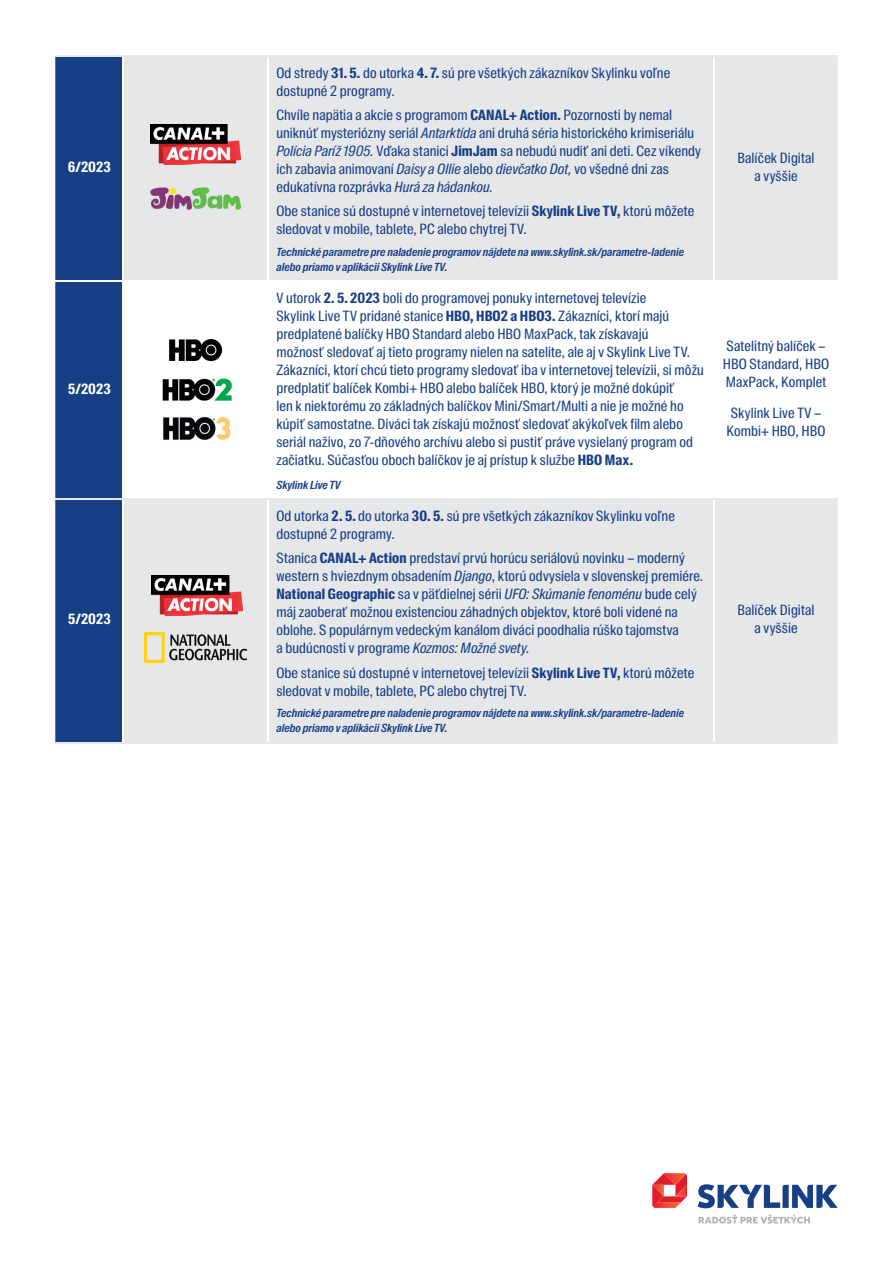
<style>
.page{position:relative;width:893px;height:1263px;background:#fff}
.page>*{position:absolute;margin:0;border:0;box-sizing:border-box;transform-origin:0 0}
.t1{font:14.25px/18px "Suisse Intl Cond";letter-spacing:.005em;color:#173f85}
.t2{font:700 14.25px "Suisse Intl Cond";letter-spacing:.005em;color:#fff}
.t3{font:italic 600 11.25px/15px "Suisse Intl Cond";letter-spacing:.005em;color:#173f85}
.s1{font-weight:700}
.s2{font-style:italic}
</style>
<div class="page">
<div style="left:55px;top:57px;width:67px;height:685px;background:#173f85"></div>
<svg style="left:124px;top:57px;width:714px;height:685px;fill:#e6e7e9"></svg>
<hr style="left:267px;top:57px;width:2px;height:224px;background:#fff">
<hr style="left:714px;top:57px;width:1px;height:224px;background:#fff">
<hr style="left:267px;top:282px;width:2px;height:216px;background:#fff">
<hr style="left:714px;top:282px;width:1px;height:216px;background:#fff">
<hr style="left:267px;top:500px;width:2px;height:242px;background:#fff">
<hr style="left:714px;top:500px;width:1px;height:242px;background:#fff">
<hr style="left:55px;top:281px;width:68px;height:1px;background:#fff">
<hr style="left:123px;top:281px;width:145px;height:1px;background:#fff">
<hr style="left:268px;top:281px;width:446px;height:1px;background:#fff">
<hr style="left:714px;top:281px;width:124px;height:1px;background:#fff">
<hr style="left:55px;top:742px;width:68px;height:1px;background:#e6e7e9">
<hr style="left:123px;top:742px;width:145px;height:1px;background:#e6e7e9">
<hr style="left:268px;top:742px;width:446px;height:1px;background:#e6e7e9">
<hr style="left:714px;top:742px;width:124px;height:1px;background:#e6e7e9">
<hr style="left:55px;top:498px;width:68px;height:2px;background:#e6e7e9">
<hr style="left:123px;top:498px;width:145px;height:2px;background:#e6e7e9">
<hr style="left:268px;top:498px;width:446px;height:2px;background:#e6e7e9">
<hr style="left:714px;top:498px;width:124px;height:2px;background:#e6e7e9">
<hr style="left:55px;top:55px;width:68px;height:2px;background:#e6e7e9">
<hr style="left:123px;top:55px;width:145px;height:2px;background:#e6e7e9">
<hr style="left:268px;top:55px;width:446px;height:2px;background:#e6e7e9">
<hr style="left:714px;top:55px;width:124px;height:2px;background:#e6e7e9">
<img style="left:151px;top:124px;width:90px;height:40px">
<img style="left:151px;top:187px;width:90px;height:22px">
<img style="left:170px;top:335px;width:52px;height:30px">
<img style="left:159px;top:375px;width:73px;height:29px">
<img style="left:160px;top:417px;width:71px;height:24px">
<img style="left:152px;top:576px;width:90px;height:40px">
<img style="left:145px;top:633px;width:102px;height:29px">
<svg style="left:698px;top:1184px;width:140px;height:24px"></svg>
<svg style="left:652px;top:1173px;width:35px;height:35px"></svg>
<svg style="left:699px;top:1215px;width:111px;height:8px"></svg>
<p class="t2" style="left:68px;top:159px;width:45px">6/2023</p>
<p class="t2" style="left:68px;top:380px;width:45px">5/2023</p>
<p class="t2" style="left:68px;top:611px;width:45px">5/2023</p>
<p class="t1" style="left:276px;top:64px;width:395px">Od stredy <span class="s1">31. 5.</span> do utorka <span class="s1">4. 7.</span> sú pre všetkých zákazníkov Skylinku voľne dostupné 2 programy.</p>
<p class="t1" style="left:276px;top:106px;width:426px">Chvíle napätia a akcie s programom <span class="s1">CANAL+ Action.</span> Pozornosti by nemal uniknúť mysteriózny seriál <span class="s2">Antarktída</span> ani druhá séria historického krimiseriálu <span class="s2">Polícia Paríž 1905.</span> Vďaka stanici <span class="s1">JimJam</span> sa nebudú nudiť ani deti. Cez víkendy ich zabavia animovaní <span class="s2">Daisy a Ollie</span> alebo <span class="s2">dievčatko Dot,</span> vo všedné dni zas edukatívna rozprávka <span class="s2">Hurá za hádankou.</span></p>
<p class="t1" style="left:276px;top:202px;width:419px">Obe stanice sú dostupné v internetovej televízii <span class="s1">Skylink Live TV,</span> ktorú môžete sledovat v mobile, tablete, PC alebo chytrej TV.</p>
<p class="t3" style="left:276px;top:244px;width:409px">Technické parametre pre naladenie programov nájdete na www.skylink.sk/parametre-ladenie alebo priamo v aplikácii Skylink Live TV.</p>
<p class="t1" style="left:276px;top:289px;width:429px">V utorok <span class="s1">2. 5. 2023</span> boli do programovej ponuky internetovej televízie<br>Skylink Live TV pridané stanice <span class="s1">HBO, HBO2 a HBO3.</span> Zákazníci, ktorí majú predplatené balíčky HBO Standard alebo HBO MaxPack, tak získavajú<br>možnosť sledovať aj tieto programy nielen na satelite, ale aj v Skylink Live TV.<br>Zákazníci, ktorí chcú tieto programy sledovať iba v internetovej televízii, si môžu predplatiť balíček Kombi+ HBO alebo balíček HBO, ktorý je možné dokúpiť<br>len k niektorému zo základných balíčkov Mini/Smart/Multi a nie je možné ho kúpiť samostatne. Diváci tak získajú možnosť sledovať akýkoľvek film alebo seriál naživo, zo 7-dňového archívu alebo si pustiť práve vysielaný program od začiatku. Súčasťou oboch balíčkov je aj prístup k službe <span class="s1">HBO Max.</span></p>
<p class="t3" style="left:276px;top:477px;width:66px">Skylink Live TV</p>
<p class="t1" style="left:276px;top:507px;width:400px">Od utorka <span class="s1">2. 5.</span> do utorka <span class="s1">30. 5.</span> sú pre všetkých zákazníkov Skylinku voľne dostupné 2 programy.</p>
<p class="t1" style="left:276px;top:549px;width:428px">Stanica <span class="s1">CANAL+ Action</span> predstaví prvú horúcu seriálovú novinku – moderný western s hviezdnym obsadením <span class="s2">Django</span>, ktorú odvysiela v slovenskej premiére.<br><span class="s1">National Geographic</span> sa v päťdielnej sérii <span class="s2">UFO: Skúmanie fenoménu</span> bude celý máj zaoberať možnou existenciou záhadných objektov, ktoré boli videné na oblohe. S populárnym vedeckým kanálom diváci poodhalia rúško tajomstva<br>a budúcnosti v programe <span class="s2">Kozmos: Možné svety.</span></p>
<p class="t1" style="left:276px;top:664px;width:419px">Obe stanice sú dostupné v internetovej televízii <span class="s1">Skylink Live TV,</span> ktorú môžete sledovat v mobile, tablete, PC alebo chytrej TV.</p>
<p class="t3" style="left:276px;top:706px;width:409px">Technické parametre pre naladenie programov nájdete na www.skylink.sk/parametre-ladenie alebo priamo v aplikácii Skylink Live TV.</p>
<p class="t1" style="left:737px;top:149px;width:79px;text-align:center">Balíček Digital a vyššie</p>
<p class="t1" style="left:723px;top:337px;width:108px">Satelitný balíček –<br>HBO Standard, HBO<br>MaxPack, Komplet</p>
<p class="t1" style="left:727px;top:404px;width:100px">Skylink Live TV –<br>Kombi+ HBO, HBO</p>
<p class="t1" style="left:737px;top:601px;width:79px;text-align:center">Balíček Digital a vyššie</p>
</div>
